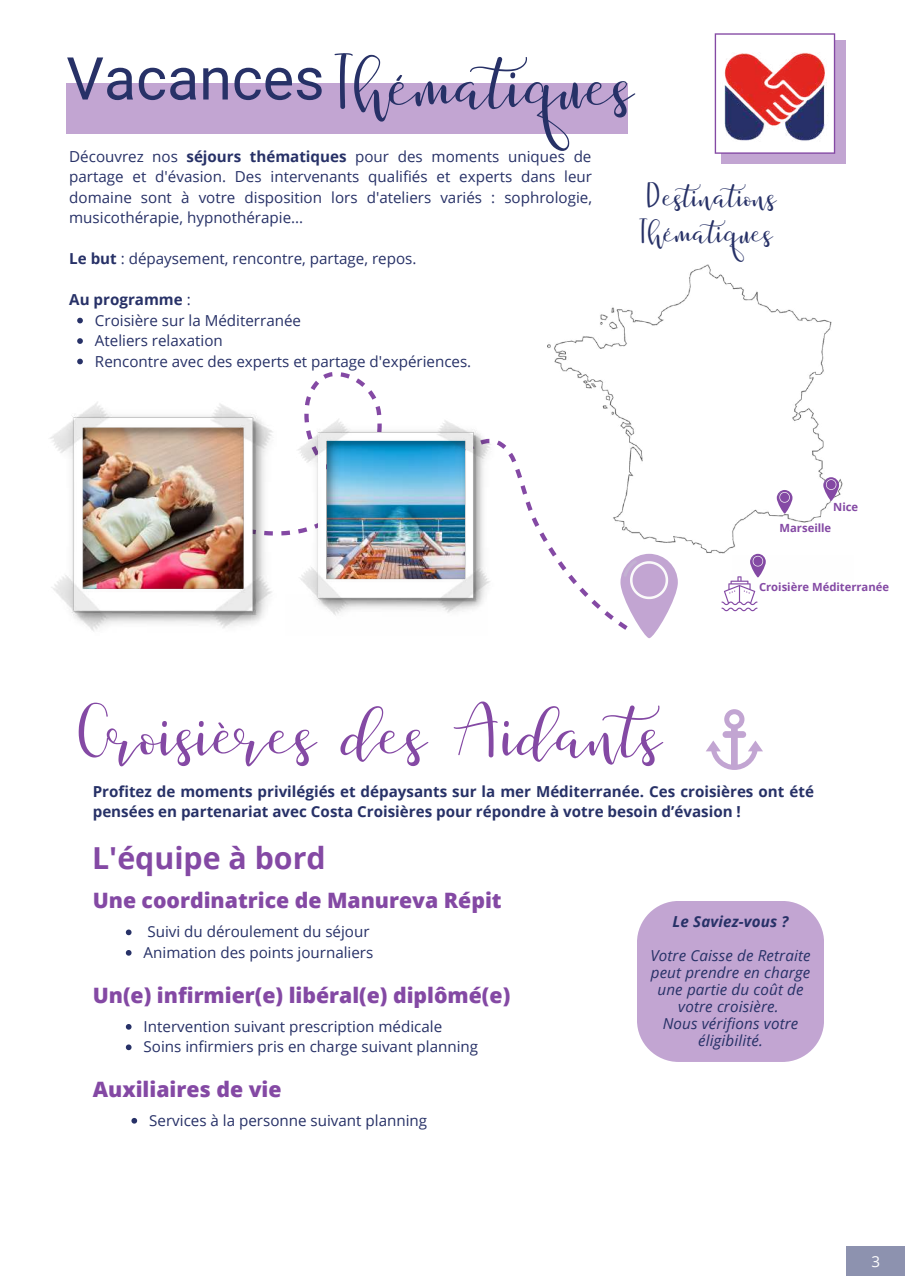
<style>
.page{position:relative;width:906px;height:1276px;background:#fff}
.page>*{position:absolute;margin:0;border:0;box-sizing:border-box;transform-origin:0 0}
.t1{font:59.1px "Just Write Solid";color:#8449a4}
.t2{font:59.1px "Just Write Solid";color:#273167}
.t3{font:700 30.3px "Open Sans";color:#8449a4}
.t4{font:26.4px/36.6px "Just Write Solid";color:#273167;text-align:center}
.t5{font:800 21.15px "Open Sans";color:#8449a4}
.t6{font:15.15px/20.4px "Open Sans";color:#273167}
.t7{font:700 15.15px/20.4px "Open Sans";color:#273167}
.t8{font:italic 15.15px/17.1px "Open Sans";letter-spacing:.01em;color:#273167;text-align:center}
.t9{font:italic 700 15.15px "Open Sans";letter-spacing:.01em;color:#273167}
.t10{font:15.15px "Open Sans";color:#fff}
.t11{font:700 11.25px "Open Sans";color:#8449a4}
.s1{font-family:"Roboto"}
.s2{font-weight:700}
.s3{font-weight:400}
</style>
<div class="page">
<svg style="left:281px;top:372px;width:346px;height:258px"></svg>
<div style="left:285px;top:595px;width:202px;height:40px;background:#fefefe"></div>
<img style="left:297px;top:418px;width:199px;height:204px">
<div style="left:721px;top:41px;width:125px;height:122px;background:#c2a5d2"></div>
<img style="left:547px;top:265px;width:296px;height:302px">
<div style="left:66px;top:83px;width:561px;height:51px;background:#c2a5d2"></div>
<img style="left:50px;top:402px;width:223px;height:229px">
<svg style="left:620px;top:554px;width:58px;height:84px;fill:#c2a5d2"></svg>
<svg style="left:623px;top:560px;width:45px;height:39px;background:#ccb5d9"></svg>
<svg style="left:714px;top:33px;width:121px;height:121px"></svg>
<img style="left:720px;top:45px;width:108px;height:96px">
<svg style="left:721px;top:576px;width:36px;height:35px"></svg>
<svg style="left:750px;top:554px;width:15px;height:23px"></svg>
<svg style="left:751px;top:555px;width:12px;height:11px"></svg>
<div style="left:637px;top:901px;width:186px;height:161px;background:#c2a5d2;border-radius:42px"></div>
<div style="left:846px;top:1246px;width:58px;height:30px;background:#8d92af"></div>
<svg style="left:706px;top:709px;width:57px;height:61px"></svg>
<svg style="left:77px;top:318px;width:6px;height:5px"></svg>
<svg style="left:77px;top:338px;width:6px;height:6px"></svg>
<svg style="left:77px;top:359px;width:6px;height:5px"></svg>
<svg style="left:126px;top:929px;width:5px;height:6px"></svg>
<svg style="left:126px;top:950px;width:5px;height:6px"></svg>
<svg style="left:126px;top:1024px;width:5px;height:5px"></svg>
<svg style="left:126px;top:1044px;width:5px;height:6px"></svg>
<svg style="left:131px;top:1118px;width:6px;height:5px"></svg>
<svg style="left:823px;top:477px;width:16px;height:24px"></svg>
<svg style="left:824px;top:479px;width:12px;height:11px"></svg>
<svg style="left:776px;top:490px;width:16px;height:24px"></svg>
<svg style="left:777px;top:492px;width:13px;height:11px"></svg>
<h1 class="t2" style="left:66px;top:47px;width:569px"><span class="s1">Vacances</span> Thématiques</h1>
<p class="t6" style="left:69px;top:146px;width:524px;text-align:justify">Découvrez nos <span class="s2">séjours thématiques</span> pour des moments uniques de partage et d'évasion. Des intervenants qualifiés et experts dans leur domaine sont à votre disposition lors d'ateliers variés : sophrologie, musicothérapie, hypnothérapie...</p>
<p class="t6" style="left:69px;top:248px;width:349px"><span class="s2">Le but</span> : dépaysement, rencontre, partage, repos.</p>
<p class="t7" style="left:69px;top:289px;width:123px">Au programme <span class="s3">:</span></p>
<h3 class="t4" style="left:639px;top:176px;width:139px">Destinations<br>Thématiques</h3>
<p class="t6" style="left:95px;top:310px;width:378px">Croisière sur la Méditerranée<br>Ateliers relaxation<br>Rencontre avec des experts et partage d'expériences.</p>
<p class="t11" style="left:833px;top:499px;width:26px">Nice</p>
<p class="t11" style="left:779px;top:520px;width:53px">Marseille</p>
<p class="t11" style="left:759px;top:579px;width:132px">Croisière Méditerranée</p>
<h1 class="t1" style="left:79px;top:695px;width:601px">Croisières des Aidants</h1>
<p class="t7" style="left:93px;top:780px;width:723px">Profitez de moments privilégiés et dépaysants sur la mer Méditerranée. Ces croisières ont été pensées en partenariat avec Costa Croisières pour répondre à votre besoin d’évasion !</p>
<h2 class="t3" style="left:92px;top:836px;width:235px">L'équipe à bord</h2>
<h3 class="t5" style="left:93px;top:885px;width:410px">Une coordinatrice de Manureva Répit</h3>
<p class="t6" style="left:144px;top:921px;width:231px">Suivi du déroulement du séjour<br>Animation des points journaliers</p>
<h3 class="t5" style="left:93px;top:980px;width:419px">Un(e) infirmier(e) libéral(e) diplômé(e)</h3>
<p class="t6" style="left:144px;top:1016px;width:336px">Intervention suivant prescription médicale<br>Soins infirmiers pris en charge suivant planning</p>
<h3 class="t5" style="left:93px;top:1074px;width:190px">Auxiliaires de vie</h3>
<p class="t6" style="left:149px;top:1110px;width:279px">Services à la personne suivant planning</p>
<p class="t9" style="left:672px;top:911px;width:117px">Le Saviez-vous ?</p>
<p class="t8" style="left:650px;top:946px;width:162px">Votre Caisse de Retraite peut prendre en charge une partie du coût de votre croisière.<br>Nous vérifions votre éligibilité.</p>
<p class="t10" style="left:871px;top:1251px;width:10px">3</p>
</div>
